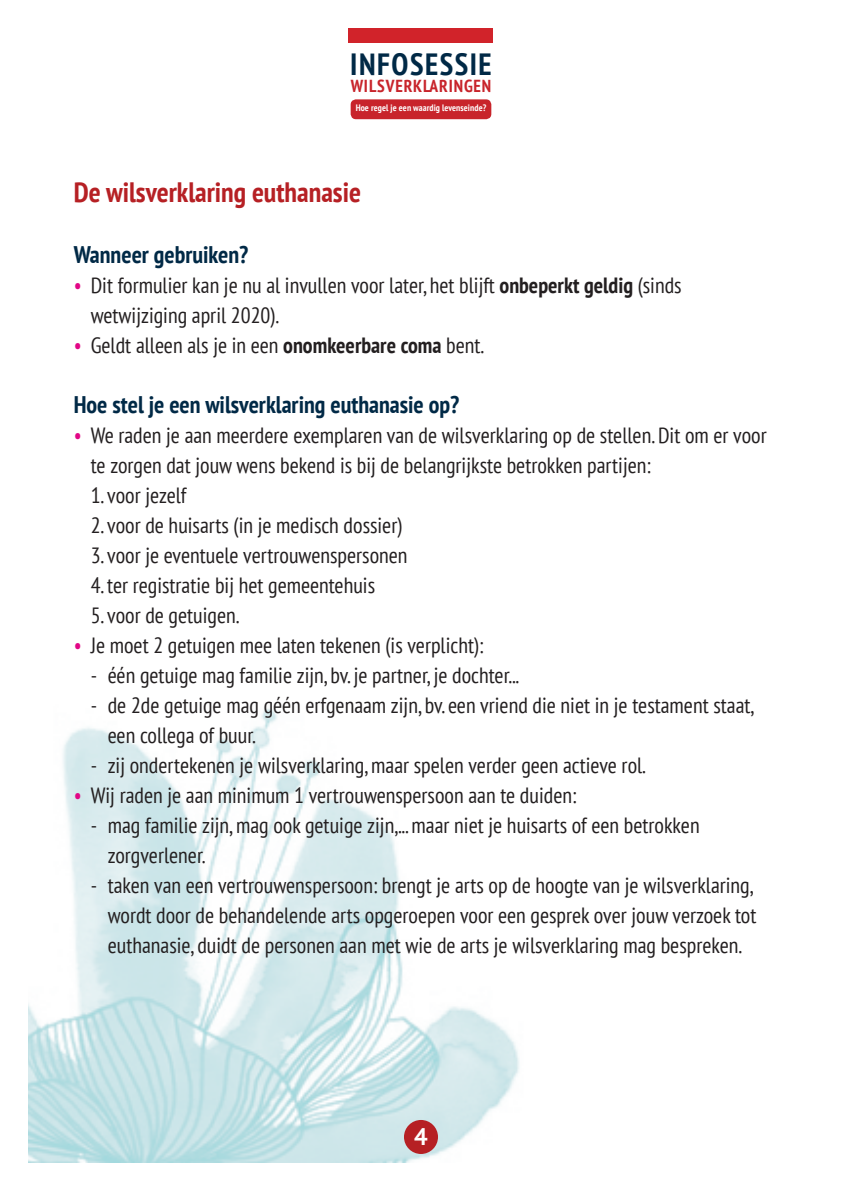
<style>
.page{position:relative;width:842px;height:1191px;background:#fff}
.page>*{position:absolute;margin:0;border:0;box-sizing:border-box;transform-origin:0 0}
.t1{font:700 condensed 30.6px "PT Sans";letter-spacing:.05em;color:#002946}
.t2{font:700 condensed 28px "PT Sans";color:#b62024}
.Body_insprong_1{font:700 condensed 24px "PT Sans";color:#002946}
.t3{font:700 24px "PT Sans";color:#fff}
.Body_Insprong_2{font:condensed 22px/30px "PT Sans";color:#231f20}
.Body_insprong_1-2{font:condensed 22px/30px "PT Sans";color:#231f20}
.t4{font:700 condensed 17.4px "PT Sans";letter-spacing:.05em;color:#c8242b}
.t5{font:700 condensed 9.4px "PT Sans";letter-spacing:.01em;color:#fff}
.s1{color:#e20786}
.s2{font-weight:700}
</style>
<div class="page">
<img style="left:28px;top:708px;width:491px;height:454px">
<div style="left:351px;top:99px;width:140px;height:20px;background:#c8242b;border-radius:5px"></div>
<div style="left:349px;top:28px;width:144px;height:15px;background:#d1232a"></div>
<div style="left:404px;top:1120px;width:34px;height:34px;background:#b62024;border-radius:50%"></div>
<p class="t1" style="left:350px;top:43px;width:143px">INFOSESSIE</p>
<p class="t4" style="left:351px;top:74px;width:142px">WILSVERKLARINGEN</p>
<p class="t5" style="left:356px;top:102px;width:132px">Hoe regel je een waardig levenseinde?</p>
<p class="t2" style="left:74px;top:174px;width:289px">De wilsverklaring euthanasie</p>
<p class="Body_insprong_1" style="left:74px;top:238px;width:176px">Wanneer gebruiken?</p>
<p class="Body_insprong_1-2" style="left:91px;top:269px;width:592px;text-indent:-17px"><span class="s1">•</span> Dit formulier kan je nu al invullen voor later, het blijft <span class="s2">onbeperkt geldig</span> (sinds wetwijziging april 2020).</p>
<p class="Body_insprong_1-2" style="left:74px;top:329px;width:412px"><span class="s1">•</span> Geldt alleen als je in een <span class="s2">onomkeerbare coma</span> bent.</p>
<p class="Body_insprong_1" style="left:74px;top:388px;width:387px">Hoe stel je een wilsverklaring euthanasie op?</p>
<p class="Body_insprong_1-2" style="left:91px;top:419px;width:677px;text-indent:-17px"><span class="s1">•</span> We raden je aan meerdere exemplaren van de wilsverklaring op de stellen. Dit om er voor te zorgen dat jouw wens bekend is bij de belangrijkste betrokken partijen:</p>
<p class="Body_Insprong_2" style="left:91px;top:479px;width:97px">1. voor jezelf</p>
<p class="Body_Insprong_2" style="left:91px;top:509px;width:313px">2. voor de huisarts (in je medisch dossier)</p>
<p class="Body_Insprong_2" style="left:91px;top:539px;width:318px">3. voor je eventuele vertrouwenspersonen</p>
<p class="Body_Insprong_2" style="left:91px;top:569px;width:286px">4. ter registratie bij het gemeentehuis</p>
<p class="Body_Insprong_2" style="left:91px;top:599px;width:150px">5. voor de getuigen.</p>
<p class="Body_insprong_1-2" style="left:74px;top:629px;width:411px"><span class="s1">•</span> Je moet 2 getuigen mee laten tekenen (is verplicht):</p>
<p class="Body_Insprong_2" style="left:91px;top:659px;width:430px">- één getuige mag familie zijn, bv. je partner, je dochter...</p>
<p class="Body_Insprong_2" style="left:108px;top:689px;width:648px;text-indent:-17px">- de 2de getuige mag géén erfgenaam zijn, bv. een vriend die niet in je testament staat, een collega of buur.</p>
<p class="Body_Insprong_2" style="left:91px;top:749px;width:556px">- zij ondertekenen je wilsverklaring, maar spelen verder geen actieve rol.</p>
<p class="Body_insprong_1-2" style="left:74px;top:779px;width:504px"><span class="s1">•</span> Wij raden je aan minimum 1 vertrouwenspersoon aan te duiden:</p>
<p class="Body_Insprong_2" style="left:108px;top:809px;width:593px;text-indent:-17px">- mag familie zijn, mag ook getuige zijn,... maar niet je huisarts of een betrokken zorgverlener.</p>
<p class="Body_Insprong_2" style="left:108px;top:869px;width:650px;text-indent:-17px">- taken van een vertrouwenspersoon: brengt je arts op de hoogte van je wilsverklaring, wordt door de behandelende arts opgeroepen voor een gesprek over jouw verzoek tot euthanasie, duidt de personen aan met wie de arts je wilsverklaring mag bespreken.</p>
<p class="t3" style="left:414px;top:1120px;width:15px">4</p>
</div>
